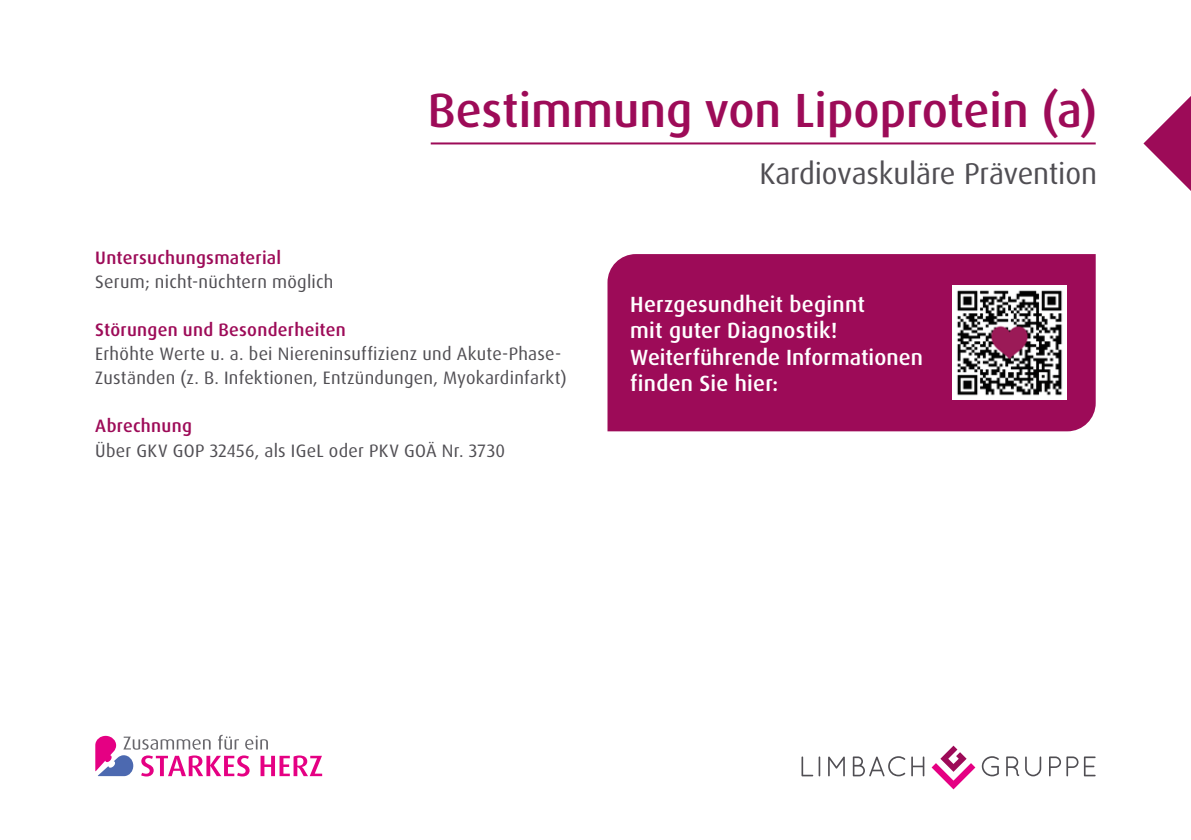
<style>
.page{position:relative;width:1191px;height:840px;background:#fff}
.page>*{position:absolute;margin:0;border:0;box-sizing:border-box;transform-origin:0 0}
.t1{font:500 48px "Dax Pro";color:#9d0b58}
.t2{font:30px "Dax Pro";letter-spacing:-.005em;color:#504e53}
.t3{font:500 22px/26.4px "Dax Pro";letter-spacing:.01em;color:#fff}
.t4{font:18px/24px "Dax Pro";letter-spacing:.015em;color:#504e53}
.t5{font:500 18px "Dax Pro";letter-spacing:.015em;color:#9d0b58}
</style>
<div class="page">
<div style="left:607px;top:254px;width:488px;height:177px;background:#9d0b58"></div>
<img style="left:952px;top:286px;width:114px;height:113px">
<hr style="left:431px;top:142px;width:664px;height:2px;background:#9d0b58">
<svg style="left:1143px;top:96px;width:48px;height:95px"></svg>
<svg style="left:801px;top:756px;width:12px;height:20px"></svg>
<hr style="left:818px;top:756px;width:2px;height:20px;background:#504e53">
<svg style="left:828px;top:756px;width:17px;height:20px"></svg>
<svg style="left:852px;top:756px;width:53px;height:20px"></svg>
<svg style="left:911px;top:756px;width:13px;height:20px"></svg>
<svg style="left:1049px;top:756px;width:46px;height:20px"></svg>
<svg style="left:1006px;top:756px;width:13px;height:20px"></svg>
<svg style="left:981px;top:756px;width:18px;height:20px"></svg>
<svg style="left:1025px;top:756px;width:16px;height:20px"></svg>
<svg style="left:931px;top:745px;width:44px;height:44px"></svg>
<svg style="left:95px;top:734px;width:227px;height:42px"></svg>
<h1 class="t1" style="left:428px;top:80px;width:671px">Bestimmung von Lipoprotein (a)</h1>
<h2 class="t2" style="left:759px;top:154px;width:339px">Kardiovaskuläre Prävention</h2>
<p class="t5" style="left:95px;top:246px;width:188px">Untersuchungsmaterial</p>
<p class="t4" style="left:95px;top:270px;width:240px">Serum; nicht-nüchtern möglich</p>
<p class="t5" style="left:95px;top:318px;width:252px">Störungen und Besonderheiten</p>
<p class="t4" style="left:95px;top:342px;width:473px">Erhöhte Werte u. a. bei Niereninsuffizienz und Akute-Phase-<br>Zuständen (z. B. Infektionen, Entzündungen, Myokardinfarkt)</p>
<p class="t5" style="left:95px;top:414px;width:98px">Abrechnung</p>
<p class="t4" style="left:95px;top:438px;width:411px">Über GKV GOP 32456, als IGeL oder PKV GOÄ Nr. 3730</p>
<p class="t3" style="left:630px;top:291px;width:294px">Herzgesundheit beginnt<br>mit guter Diagnostik!<br>Weiterführende Informationen finden Sie hier:</p>
</div>
